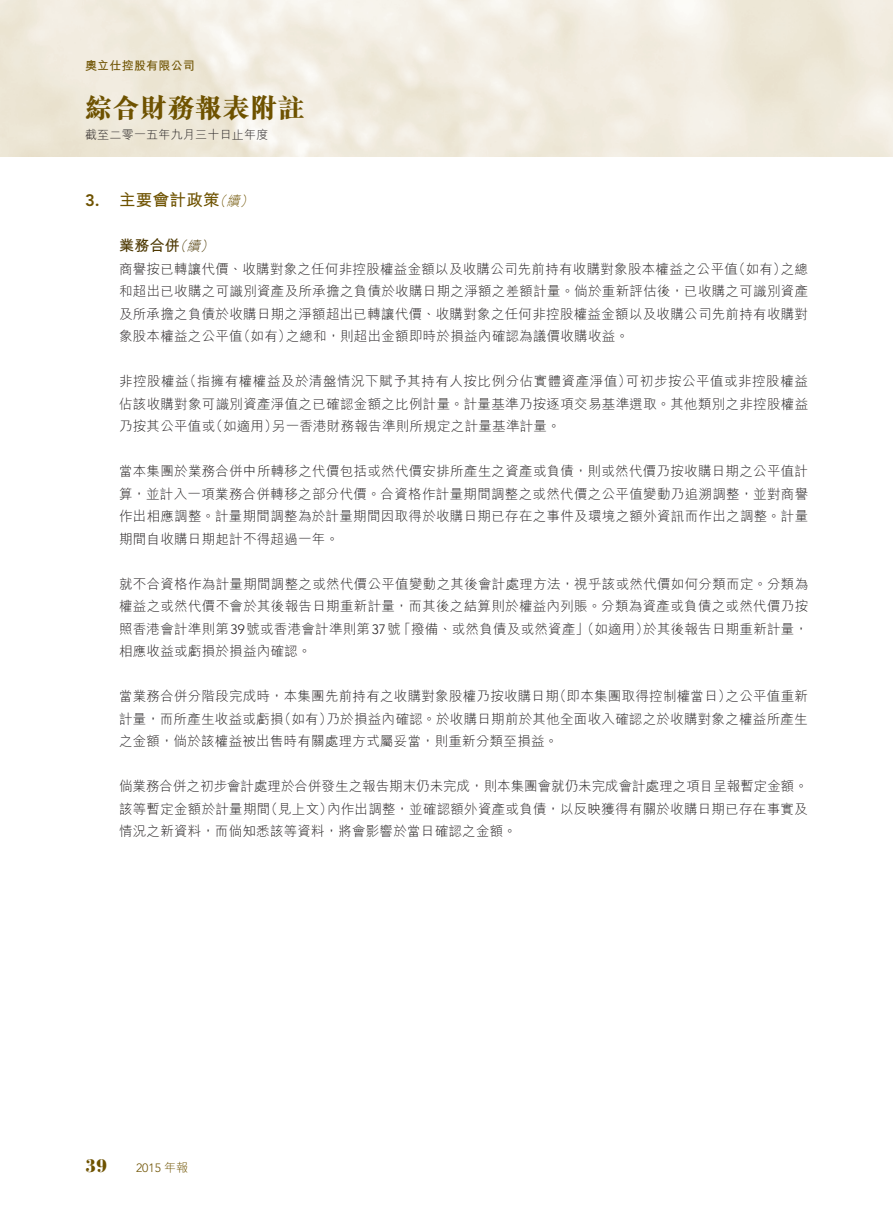
<style>
.page{position:relative;width:893px;height:1212px;background:#fff}
.page>*{position:absolute;margin:0;border:0;box-sizing:border-box;transform-origin:0 0}
.t1{font:800 27px "M Sung HK";letter-spacing:.02em;color:#6e5200}
.t2{font:900 18px "Bauer Bodoni Std";color:#6e5200}
._01_H1{font:700 16.5px "M Hei HK";letter-spacing:.02em;color:#6e5200}
._01_H1-2{font:800 16.5px "Avenir LT Std";color:#6e5200}
._02_H2{font:700 15px "M Hei HK";color:#4c3700}
._00_txt{font:300 13.5px/22.5px "M Hei HK";letter-spacing:.02em;color:#231f20}
._00_txt-2{font:300 13.5px/22.5px "M Hei HK";color:#231f20;text-align:right}
._00_txt-3{font:300 13.5px "M Hei HK";letter-spacing:.04em;color:#231f20}
._01_H1-3{font:italic 300 13.5px "M Hei HK";color:#6e5200}
._02_H2-2{font:italic 300 13.5px "M Hei HK";color:#4c3700}
.t3{font:300 12px "M Hei HK";letter-spacing:.02em;color:#231f20}
.t4{font:700 12px "M Hei HK";letter-spacing:.02em;color:#6e5200}
.t5{font:300 12px "Avenir LT Std";color:#6e5200}
.s1{font-family:"Avenir LT Std"}
.s2{font-family:"M Hei HK"}
</style>
<div class="page">
<p class="t4" style="left:85px;top:57px;width:111px">奧立仕控股有限公司</p>
<h1 class="t1" style="left:85px;top:94px;width:221px">綜合財務報表附註</h1>
<p class="t3" style="left:85px;top:129px;width:185px">截至二零一五年九月三十日止年度</p>
<p class="_01_H1-2" style="left:85px;top:191px;width:16px">3.</p>
<p class="_01_H1" style="left:119px;top:188px;width:102px">主要會計政策</p>
<p class="_01_H1-3" style="left:226px;top:194px;width:18px">續</p>
<p class="_01_H1-3" style="left:213px;top:194px;width:18px">（</p>
<p class="_01_H1-3" style="left:240px;top:194px;width:18px">(</p>
<p class="_02_H2" style="left:119px;top:235px;width:62px">業務合併</p>
<p class="_02_H2-2" style="left:187px;top:239px;width:18px">續</p>
<p class="_02_H2-2" style="left:173px;top:239px;width:18px">（</p>
<p class="_02_H2-2" style="left:200px;top:239px;width:18px">(</p>
<p class="_00_txt" style="left:732px;top:257px;width:56px">（如有）</p>
<p class="_00_txt" style="left:119px;top:257px;width:620px">商譽按已轉讓代價、收購對象之任何非控股權益金額以及收購公司先前持有收購對象股本權益之公平值</p>
<p class="_00_txt" style="left:119px;top:280px;width:691px">和超出已收購之可識別資產及所承擔之負債於收購日期之淨額之差額計量。倘於重新評估後，已收購之可識別資產</p>
<p class="_00_txt" style="left:119px;top:302px;width:690px">及所承擔之負債於收購日期之淨額超出已轉讓代價、收購對象之任何非控股權益金額以及收購公司先前持有收購對</p>
<p class="_00_txt" style="left:286px;top:325px;width:345px">之總和，則超出金額即時於損益內確認為議價收購收益。</p>
<p class="_00_txt" style="left:781px;top:257px;width:29px">之總</p>
<p class="_00_txt" style="left:237px;top:325px;width:56px">（如有）</p>
<p class="_00_txt" style="left:119px;top:325px;width:125px">象股本權益之公平值</p>
<p class="_00_txt-3" style="left:183px;top:374px;width:450px">（指擁有權權益及於清盤情況下賦予其持有人按比例分佔實體資產淨值）</p>
<p class="_00_txt-3" style="left:626px;top:374px;width:183px">可初步按公平值或非控股權益</p>
<p class="_00_txt" style="left:119px;top:370px;width:71px">非控股權益</p>
<p class="_00_txt" style="left:119px;top:392px;width:691px">佔該收購對象可識別資產淨值之已確認金額之比例計量。計量基準乃按逐項交易基準選取。其他類別之非控股權益</p>
<p class="_00_txt" style="left:272px;top:415px;width:290px">另一香港財務報告準則所規定之計量基準計量。</p>
<p class="_00_txt" style="left:210px;top:415px;width:70px">（如適用）</p>
<p class="_00_txt" style="left:119px;top:415px;width:98px">乃按其公平值或</p>
<p class="_00_txt" style="left:119px;top:460px;width:691px;text-align:justify">當本集團於業務合併中所轉移之代價包括或然代價安排所產生之資產或負債，則或然代價乃按收購日期之公平值計算，並計入一項業務合併轉移之部分代價。合資格作計量期間調整之或然代價之公平值變動乃追溯調整，並對商譽作出相應調整。計量期間調整為於計量期間因取得於收購日期已存在之事件及環境之額外資訊而作出之調整。計量期間自收購日期起計不得超過一年。</p>
<p class="_00_txt" style="left:119px;top:572px;width:691px;text-align:right">就不合資格作為計量期間調整之或然代價公平值變動之其後會計處理方法，視乎該或然代價如何分類而定。分類為權益之或然代價不會於其後報告日期重新計量，而其後之結算則於權益內列賬。分類為資產或負債之或然代價乃按於其後報告日期重新計量，</p>
<p class="_00_txt" style="left:398px;top:617px;width:253px">「撥備、或然負債及或然資產」（如適用）</p>
<p class="_00_txt" style="left:119px;top:617px;width:283px">照香港會計準則第<span class="s1">39</span>號或香港會計準則第<span class="s1">37</span>號相應收益或虧損於損益內確認。</p>
<p class="_00_txt" style="left:553px;top:685px;width:180px">（即本集團取得控制權當日）</p>
<p class="_00_txt" style="left:326px;top:685px;width:483px;text-indent:-207px">當業務合併分階段完成時，本集團先前持有之收購對象股權乃按收購日期<br>乃於損益內確認。於收購日期前於其他全面收入確認之於收購對象之權益所產生</p>
<p class="_00_txt" style="left:726px;top:685px;width:84px">之公平值重新</p>
<p class="_00_txt" style="left:278px;top:707px;width:56px">（如有）</p>
<p class="_00_txt" style="left:119px;top:707px;width:441px">計量，而所產生收益或虧損<br>之金額，倘於該權益被出售時有關處理方式屬妥當，則重新分類至損益。</p>
<p class="_00_txt-2" style="left:119px;top:775px;width:690px">倘業務合併之初步會計處理於合併發生之報告期末仍未完成，則本集團會就仍未完成會計處理之項目呈報暫定金額。內作出調整，並確認額外資產或負債，以反映獲得有關於收購日期已存在事實及</p>
<p class="_00_txt" style="left:265px;top:797px;width:70px">（見上文）</p>
<p class="_00_txt" style="left:119px;top:797px;width:399px">該等暫定金額於計量期間<br>情況之新資料，而倘知悉該等資料，將會影響於當日確認之金額。</p>
<h2 class="t2" style="left:85px;top:1154px;width:24px">39</h2>
<p class="t5" style="left:136px;top:1161px;width:53px">2015 <span class="s2">年報</span></p>
</div>
